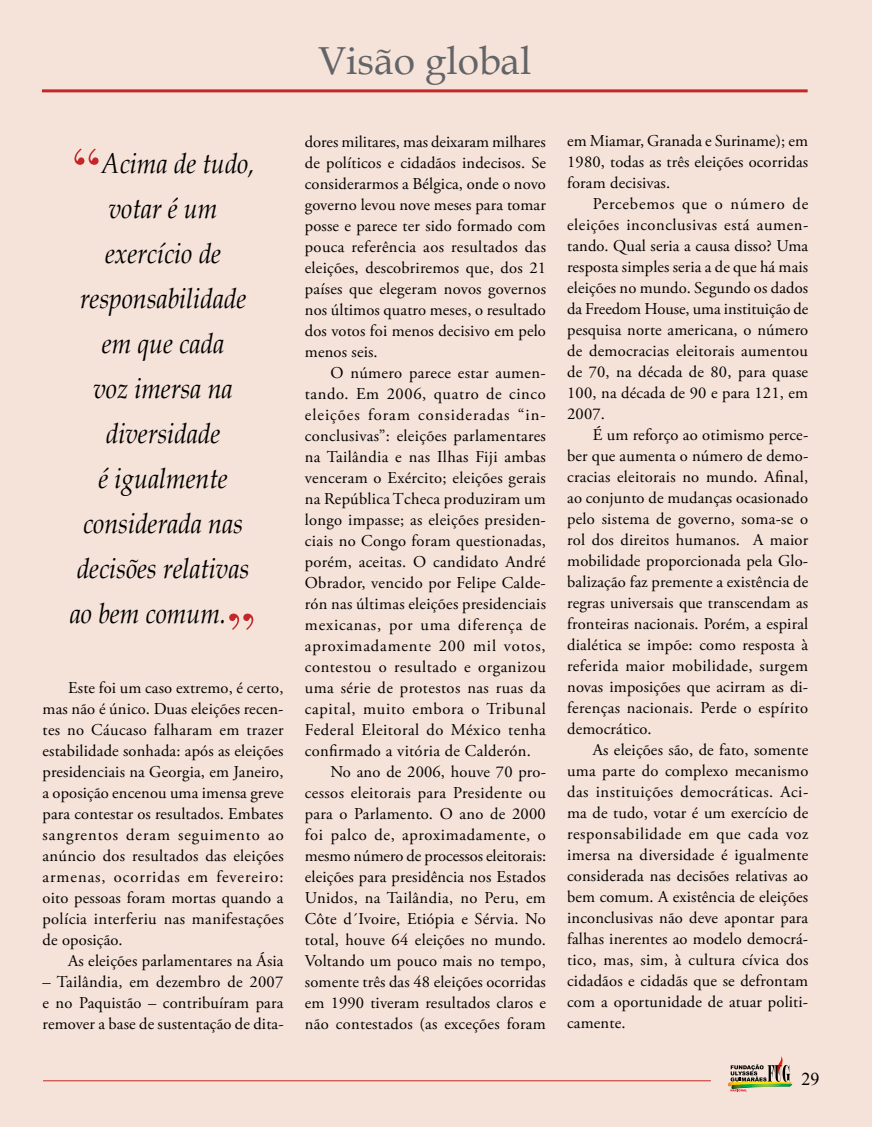
<style>
.page{position:relative;width:872px;height:1127px;background:#f5e2d9}
.page>*{position:absolute;margin:0;border:0;box-sizing:border-box;transform-origin:0 0}
.t1{font:61.5px "Bodoni";color:#c42727}
.t2{font:39px "Book Antiqua";color:#636467}
.t3{font:italic 28.5px "Book Antiqua";color:#000;scale:.88 1}
.t4{font:18px "Times New Roman";color:#000}
.t5{font:16.5px/21px "Adobe Garamond Pro";letter-spacing:.01em;color:#000;text-align:justify}
.t6{font:16.5px "Adobe Garamond Pro";letter-spacing:.04em;color:#000}
.s1{font-family:"Bodoni";font-style:normal;font-size:61.5px;color:#c42727}
</style>
<div class="page">
<hr style="left:43px;top:1080px;width:668px;height:1px;background:#c42727">
<hr style="left:42px;top:89px;width:765px;height:3px;background:#c42727">
<svg style="left:728px;top:1056px;width:64px;height:35px"></svg>
<h3 class="t3" style="left:71px;top:143px;width:210px"><span class="s1">“</span>Acima de tudo,</h3>
<h3 class="t3" style="left:109px;top:188px;width:125px">votar é um</h3>
<h3 class="t3" style="left:105px;top:233px;width:133px">exercício de</h3>
<h3 class="t3" style="left:80px;top:278px;width:190px">responsabilidade</h3>
<h3 class="t3" style="left:102px;top:323px;width:140px">em que cada</h3>
<h3 class="t3" style="left:93px;top:368px;width:160px">voz imersa na</h3>
<h3 class="t3" style="left:106px;top:413px;width:131px">diversidade</h3>
<h3 class="t3" style="left:99px;top:458px;width:148px">é igualmente</h3>
<h3 class="t3" style="left:83px;top:503px;width:183px">considerada nas</h3>
<h3 class="t3" style="left:77px;top:548px;width:198px">decisões relativas</h3>
<h3 class="t3" style="left:70px;top:593px;width:179px">ao bem comum.</h3>
<h1 class="t1" style="left:226px;top:598px;width:32px">”</h1>
<p class="t5" style="left:43px;top:678px;width:243px;text-indent:26px">Este foi um caso extremo, é certo, mas não é único. Duas eleições recen&shy;tes no Cáucaso falharam em trazer estabilidade sonhada: após as eleições presidenciais na Georgia, em Janeiro, a oposição encenou uma imensa greve para contestar os resultados. Embates sangrentos deram seguimento ao anúncio dos resultados das eleições armenas, ocorridas em fevereiro: oito pessoas foram mortas quando a polícia interferiu nas manifestações de oposição.</p>
<p class="t5" style="left:68px;top:951px;width:217px">As eleições parlamentares na Ásia</p>
<p class="t5" style="left:43px;top:972px;width:243px">– Tailândia, em dezembro de 2007 e no Paquistão – contribuíram para remover a base de sustentação de dita-</p>
<h2 class="t2" style="left:318px;top:34px;width:215px">Visão global</h2>
<p class="t5" style="left:305px;top:132px;width:243px">dores militares, mas deixaram milhares de políticos e cidadãos indecisos. Se considerarmos a Bélgica, onde o novo governo levou nove meses para tomar posse e parece ter sido formado com pouca referência aos resultados das eleições, descobriremos que, dos 21 países que elegeram novos governos nos últimos quatro meses, o resultado dos votos foi menos decisivo em pelo menos seis.</p>
<p class="t5" style="left:330px;top:363px;width:217px">O número parece estar aumen-</p>
<p class="t6" style="left:305px;top:384px;width:242px">tando. Em 2006, quatro de cinco</p>
<p class="t5" style="left:305px;top:405px;width:242px">eleições foram consideradas “in-</p>
<p class="t5" style="left:305px;top:426px;width:242px">conclusivas”: eleições parlamentares</p>
<p class="t5" style="left:305px;top:447px;width:242px">na Tailândia e nas Ilhas Fiji ambas</p>
<p class="t5" style="left:305px;top:468px;width:242px">venceram o Exército; eleições gerais</p>
<p class="t5" style="left:305px;top:489px;width:242px">na República Tcheca produziram um</p>
<p class="t5" style="left:305px;top:510px;width:242px">longo impasse; as eleições presiden-</p>
<p class="t5" style="left:305px;top:531px;width:242px">ciais no Congo foram questionadas,</p>
<p class="t5" style="left:305px;top:552px;width:242px">porém, aceitas. O candidato André</p>
<p class="t5" style="left:305px;top:573px;width:242px">Obrador, vencido por Felipe Calde-</p>
<p class="t5" style="left:305px;top:594px;width:243px">rón nas últimas eleições presidenciais</p>
<p class="t5" style="left:305px;top:615px;width:243px">mexicanas, por uma diferença de</p>
<p class="t5" style="left:305px;top:636px;width:242px">aproximadamente 200 mil votos,</p>
<p class="t5" style="left:305px;top:657px;width:242px">contestou o resultado e organizou</p>
<p class="t5" style="left:305px;top:678px;width:242px">uma série de protestos nas ruas da</p>
<p class="t5" style="left:305px;top:699px;width:242px">capital, muito embora o Tribunal</p>
<p class="t5" style="left:305px;top:720px;width:242px">Federal Eleitoral do México tenha</p>
<p class="t5" style="left:305px;top:741px;width:227px">confirmado a vitória de Calderón.</p>
<p class="t5" style="left:330px;top:762px;width:217px">No ano de 2006, houve 70 pro-</p>
<p class="t5" style="left:305px;top:783px;width:242px">cessos eleitorais para Presidente ou</p>
<p class="t5" style="left:305px;top:804px;width:242px">para o Parlamento. O ano de 2000</p>
<p class="t5" style="left:305px;top:825px;width:242px">foi palco de, aproximadamente, o</p>
<p class="t5" style="left:305px;top:846px;width:243px">mesmo número de processos eleitorais:</p>
<p class="t5" style="left:305px;top:867px;width:242px">eleições para presidência nos Estados</p>
<p class="t5" style="left:305px;top:888px;width:243px">Unidos, na Tailândia, no Peru, em</p>
<p class="t5" style="left:305px;top:909px;width:242px">Côte d´Ivoire, Etiópia e Sérvia. No</p>
<p class="t5" style="left:305px;top:930px;width:242px">total, houve 64 eleições no mundo.</p>
<p class="t5" style="left:305px;top:951px;width:242px">Voltando um pouco mais no tempo,</p>
<p class="t5" style="left:305px;top:972px;width:242px">somente três das 48 eleições ocorridas</p>
<p class="t5" style="left:305px;top:993px;width:242px">em 1990 tiveram resultados claros e</p>
<p class="t5" style="left:305px;top:1014px;width:242px">não contestados (as exceções foram</p>
<p class="t5" style="left:567px;top:131px;width:242px">em Miamar, Granada e Suriname); em 1980, todas as três eleições ocorridas foram decisivas.</p>
<p class="t5" style="left:567px;top:194px;width:243px;text-indent:26px">Percebemos que o número de eleições inconclusivas está aumen&shy;tando. Qual seria a causa disso? Uma resposta simples seria a de que há mais eleições no mundo. Segundo os dados da Freedom House, uma instituição de pesquisa norte americana, o número de democracias eleitorais aumentou de 70, na década de 80, para quase 100, na década de 90 e para 121, em 2007.</p>
<p class="t5" style="left:567px;top:425px;width:243px;text-indent:26px">É um reforço ao otimismo perce&shy;ber que aumenta o número de demo&shy;cracias eleitorais no mundo. Afinal, ao conjunto de mudanças ocasionado pelo sistema de governo, soma-se o rol dos direitos humanos. A maior mobilidade proporcionada pela Glo&shy;balização faz premente a existência de regras universais que transcendam as fronteiras nacionais. Porém, a espiral dialética se impõe: como resposta à referida maior mobilidade, surgem novas imposições que acirram as di&shy;ferenças nacionais. Perde o espírito democrático.</p>
<p class="t5" style="left:567px;top:740px;width:243px;text-indent:26px">As eleições são, de fato, somente uma parte do complexo mecanismo das instituições democráticas. Aci&shy;ma de tudo, votar é um exercício de responsabilidade em que cada voz imersa na diversidade é igualmente considerada nas decisões relativas ao bem comum. A existência de eleições inconclusivas não deve apontar para falhas inerentes ao modelo democrá&shy;tico, mas, sim, à cultura cívica dos cidadãos e cidadãs que se defrontam com a oportunidade de atuar politi&shy;camente.</p>
<p class="t4" style="left:801px;top:1066px;width:19px">29</p>
</div>
